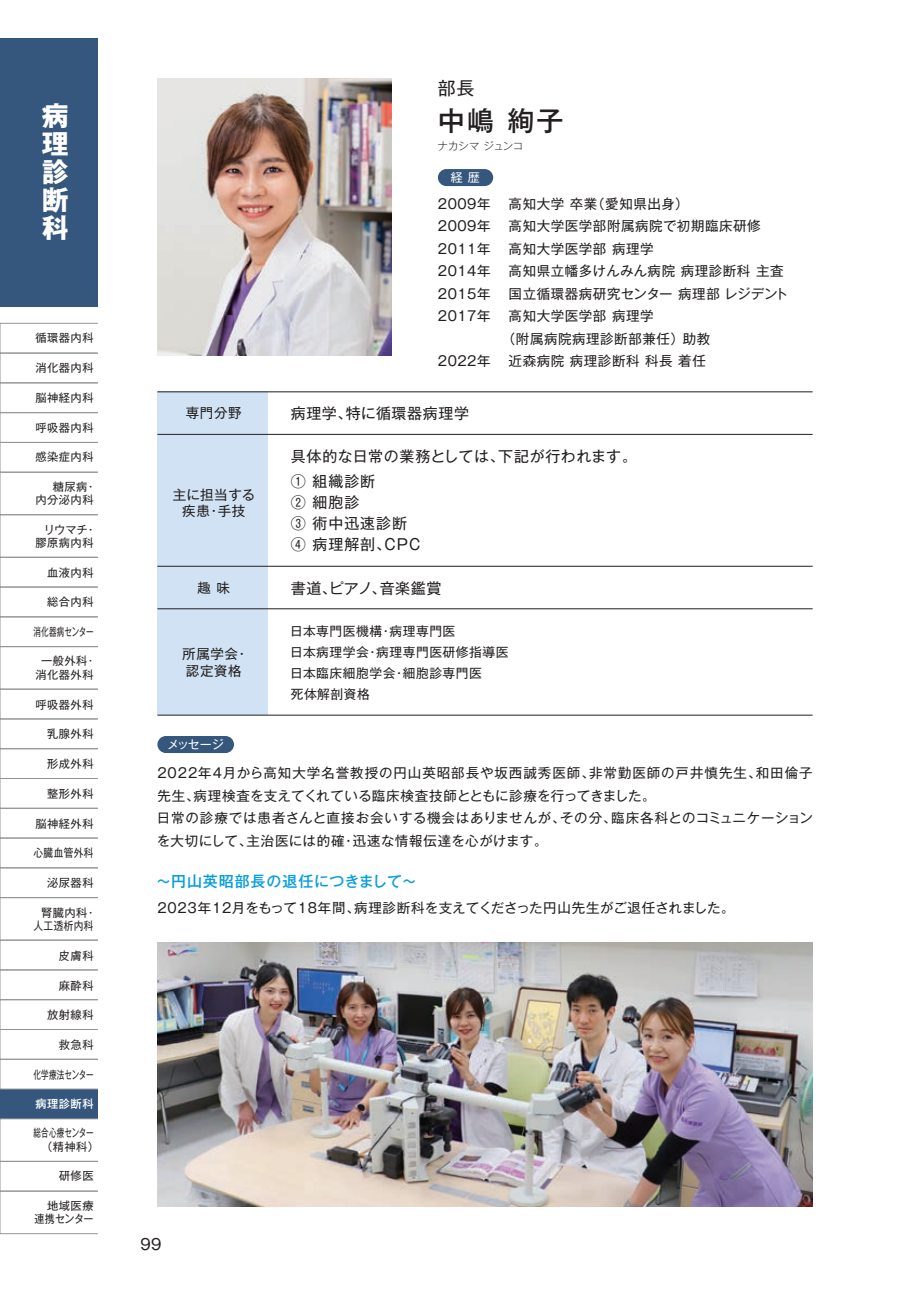
<style>
.page{position:relative;width:919px;height:1289px;background:#fff}
.page>*{position:absolute;margin:0;border:0;box-sizing:border-box;transform-origin:0 0}
.t1{font:700 27px/28px "Gothic MB101 Pr 6 N";color:#fff;text-align:justify}
.t2{font:500 27px "Gothic MB101 Pr 6 N";color:#231f20}
.t3{font:18px "Gothic MB101 Pr 6 N";color:#231f20}
.t4{font:15px/25.5px "Gothic MB101 Pr 6 N";letter-spacing:.04em;color:#231f20}
.t5{font:15px/21px "Gothic MB101 Pr 6 N";letter-spacing:.06em;color:#231f20}
.t6{font:500 15px "Gothic MB101 Pr 6 N";letter-spacing:.06em;color:#069edb}
.t7{font:13.5px/22.5px "Gothic MB101 Pr 6 N";letter-spacing:.04em;color:#231f20;text-align:justify}
.t8{font:13.5px/22.5px "Gothic MB101 Pr 6 N";letter-spacing:.06em;color:#231f20}
.t9{font:12.75px/21px "Gothic MB101 Pr 6 N";letter-spacing:.04em;color:#231f20}
.t10{font:12px "Gothic MB101 Pr 6 N";letter-spacing:-.055em;color:#fff}
.t11{font:11.25px/13.5px "Gothic MB101 Pr 6 N";letter-spacing:.04em;color:#231f20;text-align:right}
.t12{font:11.25px "Gothic MB101 Pr 6 N";letter-spacing:.015em;color:#231f20;scale:.67 1}
.t13{font:11.25px/13.5px "Gothic MB101 Pr 6 N";letter-spacing:.04em;color:#231f20;scale:.67 1}
.t14{font:11.25px "Gothic MB101 Pr 6 N";letter-spacing:.04em;color:#231f20;scale:.86 1}
.t15{font:500 11.25px "Gothic MB101 Pr 6 N";letter-spacing:.04em;color:#fff}
.t16{font:300 10.5px "Gothic MB101 Pr 6 N";letter-spacing:-.045em;color:#231f20}
</style>
<div class="page">
<div style="left:0;top:38px;width:98px;height:268px;background:#35577d"></div>
<div style="left:0;top:382px;width:98px;height:31px;border:1px solid #939598"></div>
<div style="left:0;top:412px;width:98px;height:30px;border:1px solid #939598"></div>
<div style="left:0;top:323px;width:98px;height:30px;border:1px solid #939598"></div>
<div style="left:0;top:353px;width:98px;height:30px;border:1px solid #939598"></div>
<div style="left:0;top:442px;width:98px;height:30px;border:1px solid #939598"></div>
<div style="left:0;top:867px;width:98px;height:30px;border:1px solid #939598"></div>
<div style="left:0;top:837px;width:98px;height:31px;border:1px solid #939598"></div>
<div style="left:0;top:808px;width:98px;height:30px;border:1px solid #939598"></div>
<div style="left:0;top:778px;width:98px;height:30px;border:1px solid #939598"></div>
<div style="left:0;top:718px;width:98px;height:31px;border:1px solid #939598"></div>
<div style="left:0;top:999px;width:98px;height:30px;border:1px solid #939598"></div>
<div style="left:0;top:969px;width:98px;height:30px;border:1px solid #939598"></div>
<div style="left:0;top:939px;width:98px;height:31px;border:1px solid #939598"></div>
<div style="left:0;top:1029px;width:98px;height:30px;border:1px solid #939598"></div>
<div style="left:0;top:1089px;width:98px;height:29px;background:#35577d"></div>
<div style="left:0;top:1059px;width:98px;height:30px;border:1px solid #939598"></div>
<div style="left:0;top:1161px;width:98px;height:30px;border:1px solid #939598"></div>
<div style="left:0;top:587px;width:98px;height:30px;border:1px solid #939598"></div>
<div style="left:0;top:557px;width:98px;height:30px;border:1px solid #939598"></div>
<div style="left:0;top:616px;width:98px;height:30px;border:1px solid #939598"></div>
<div style="left:0;top:689px;width:98px;height:30px;border:1px solid #939598"></div>
<div style="left:0;top:646px;width:98px;height:43px;border:1px solid #939598"></div>
<div style="left:0;top:897px;width:98px;height:43px;border:1px solid #939598"></div>
<div style="left:0;top:1118px;width:98px;height:43px;border:1px solid #939598"></div>
<div style="left:0;top:1190px;width:98px;height:43px;border:1px solid #939598"></div>
<div style="left:0;top:472px;width:98px;height:43px;border:1px solid #939598"></div>
<img style="left:157px;top:79px;width:234px;height:276px">
<img style="left:157px;top:942px;width:655px;height:263px">
<div style="left:438px;top:169px;width:55px;height:17px;background:#35577d;border-radius:9px"></div>
<div style="left:157px;top:736px;width:77px;height:17px;background:#35577d;border-radius:9px"></div>
<div style="left:157px;top:392px;width:111px;height:323px;background:#d0e2f3"></div>
<hr style="left:157px;top:715px;width:655px;height:1px;background:#231f20">
<hr style="left:157px;top:391px;width:655px;height:1px;background:#231f20">
<hr style="left:157px;top:566px;width:655px;height:1px;background:#231f20">
<hr style="left:157px;top:608px;width:655px;height:1px;background:#231f20">
<hr style="left:157px;top:434px;width:655px;height:1px;background:#231f20">
<h1 class="t1" style="left:42px;top:101px;width:28px">病理診断科</h1>
<p class="t11" style="left:35px;top:330px;width:60px">循環器内科</p>
<p class="t11" style="left:35px;top:360px;width:60px">消化器内科</p>
<p class="t11" style="left:35px;top:390px;width:60px">脳神経内科</p>
<p class="t11" style="left:35px;top:420px;width:60px">呼吸器内科</p>
<p class="t11" style="left:35px;top:449px;width:60px">感染症内科</p>
<p class="t11" style="left:35px;top:479px;width:62px">糖尿病・<br>内分泌内科</p>
<p class="t11" style="left:35px;top:522px;width:62px">リウマチ・膠原病内科</p>
<p class="t11" style="left:47px;top:565px;width:48px">血液内科</p>
<p class="t11" style="left:47px;top:594px;width:48px">総合内科</p>
<p class="t12" style="left:33px;top:622px;width:91px">消化器病センター</p>
<p class="t11" style="left:35px;top:653px;width:60px;text-align:center">一般外科･消化器外科</p>
<p class="t11" style="left:35px;top:696px;width:60px">呼吸器外科</p>
<p class="t11" style="left:47px;top:726px;width:48px">乳腺外科</p>
<p class="t11" style="left:47px;top:755px;width:48px">形成外科</p>
<p class="t11" style="left:47px;top:785px;width:48px">整形外科</p>
<p class="t11" style="left:35px;top:816px;width:60px">脳神経外科</p>
<p class="t14" style="left:34px;top:843px;width:71px">心臓血管外科</p>
<p class="t11" style="left:47px;top:875px;width:48px">泌尿器科</p>
<p class="t11" style="left:34px;top:904px;width:64px">腎臓内科・人工透析内科</p>
<p class="t11" style="left:59px;top:948px;width:36px">皮膚科</p>
<p class="t11" style="left:59px;top:977px;width:36px">麻酔科</p>
<p class="t11" style="left:47px;top:1007px;width:48px">放射線科</p>
<p class="t11" style="left:59px;top:1036px;width:36px">救急科</p>
<p class="t12" style="left:33px;top:1065px;width:91px">化学療法センター</p>
<p class="t15" style="left:35px;top:1094px;width:60px">病理診断科</p>
<p class="t13" style="left:41px;top:1125px;width:88px;text-indent:-8px">総合心療センター（精神科）</p>
<p class="t11" style="left:59px;top:1168px;width:36px">研修医</p>
<p class="t11" style="left:34px;top:1197px;width:61px">地域医療<br>連携センター</p>
<h2 class="t3" style="left:438px;top:73px;width:38px">部長</h2>
<h1 class="t2" style="left:438px;top:98px;width:127px">中嶋 絢子</h1>
<p class="t16" style="left:437px;top:137px;width:87px">ナカシマ ジュンコ</p>
<p class="t10" style="left:451px;top:167px;width:30px">経 歴</p>
<p class="t7" style="left:438px;top:191px;width:54px">2009年2009年2011年2014年2015年2017年</p>
<p class="t7" style="left:438px;top:349px;width:54px">2022年</p>
<p class="t7" style="left:508px;top:191px;width:181px">高知大学 卒業（愛知県出身）</p>
<p class="t7" style="left:508px;top:214px;width:253px">高知大学医学部附属病院で初期臨床研修</p>
<p class="t7" style="left:508px;top:236px;width:146px">高知大学医学部 病理学</p>
<p class="t7" style="left:508px;top:259px;width:276px">高知県立幡多けんみん病院 病理診断科 主査</p>
<p class="t7" style="left:508px;top:281px;width:281px">国立循環器病研究センター 病理部 レジデント</p>
<p class="t7" style="left:508px;top:304px;width:146px">高知大学医学部 病理学</p>
<p class="t7" style="left:502px;top:326px;width:210px">（附属病院病理診断部兼任）助教</p>
<p class="t7" style="left:508px;top:349px;width:199px">近森病院 病理診断科 科長 着任</p>
<p class="t7" style="left:186px;top:401px;width:57px">専門分野</p>
<p class="t4" style="left:291px;top:400px;width:180px">病理学、特に循環器病理学</p>
<p class="t4" style="left:291px;top:442px;width:348px">具体的な日常の業務としては、下記が行われます。<br>① 組織診断</p>
<p class="t5" style="left:291px;top:491px;width:131px">② 細胞診<br>③ 術中迅速診断<br>④ 病理解剖、CPC</p>
<p class="t4" style="left:291px;top:574px;width:152px">書道、ピアノ、音楽鑑賞</p>
<p class="t7" style="left:173px;top:485px;width:84px;line-height:16.5px;text-align:center">主に担当する疾患・手技</p>
<p class="t7" style="left:197px;top:575px;width:34px">趣 味</p>
<p class="t7" style="left:182px;top:644px;width:68px;line-height:16.5px">所属学会・認定資格</p>
<p class="t10" style="left:167px;top:734px;width:58px">メッセージ</p>
<p class="t9" style="left:290px;top:619px;width:220px">日本専門医機構・病理専門医<br>日本病理学会・病理専門医研修指導医日本臨床細胞学会・細胞診専門医<br>死体解剖資格</p>
<p class="t8" style="left:157px;top:761px;width:657px">2022年4月から高知大学名誉教授の円山英昭部長や坂西誠秀医師、非常勤医師の戸井慎先生、和田倫子先生、病理検査を支えてくれている臨床検査技師とともに診療を行ってきました。<br>日常の診療では患者さんと直接お会いする機会はありませんが、その分、臨床各科とのコミュニケーションを大切にして、主治医には的確・迅速な情報伝達を心がけます。</p>
<p class="t6" style="left:156px;top:869px;width:262px">～円山英昭部長の退任につきまして～</p>
<p class="t7" style="left:157px;top:896px;width:579px">2023年12月をもって18年間、病理診断科を支えてくださった円山先生がご退任されました。</p>
<p class="t4" style="left:140px;top:1230px;width:23px">99</p>
</div>
